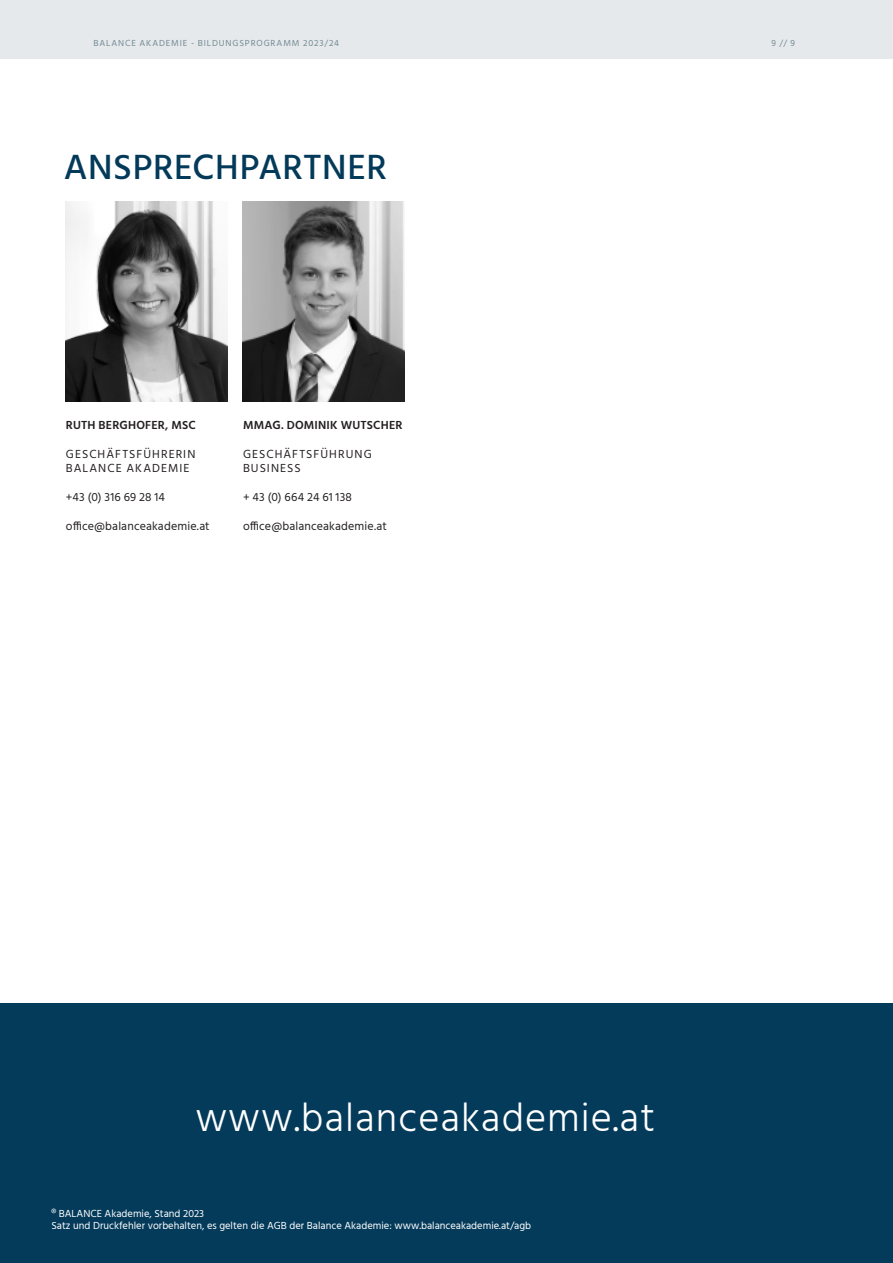
<style>
.page{position:relative;width:893px;height:1263px;background:#fff}
.page>*{position:absolute;margin:0;border:0;box-sizing:border-box;transform-origin:0 0}
.t1{font:300 40.5px "Hind";letter-spacing:.025em;color:#fff}
.t2{font:500 36px "Hind";letter-spacing:.015em;color:#033a5a}
.t3{font:12px "Hind";letter-spacing:.01em;color:#231f20}
.t4{font:12px/14.4px "Hind";letter-spacing:.08em;color:#231f20}
.t5{font:600 12px "Hind";letter-spacing:.015em;color:#231f20}
.t6{font:12px "Hind";letter-spacing:.015em;color:#231f20}
.t7{font:10.5px/12.6px "Hind";color:#fff}
.t8{font:9px "Hind";letter-spacing:.095em;color:#738a95}
</style>
<div class="page">
<div style="left:0;top:0;width:893px;height:58px;background:#e5e9eb"></div>
<div style="left:0;top:1003px;width:893px;height:260px;background:#043b5b"></div>
<img style="left:243px;top:201px;width:161px;height:200px">
<img style="left:66px;top:201px;width:161px;height:200px">
<p class="t8" style="left:94px;top:39px;width:247px">BALANCE AKADEMIE - BILDUNGSPROGRAMM 2023/24</p>
<p class="t8" style="left:771px;top:39px;width:25px">9 // 9</p>
<h2 class="t2" style="left:64px;top:148px;width:325px">ANSPRECHPARTNER</h2>
<p class="t5" style="left:66px;top:420px;width:131px">RUTH BERGHOFER, MSC</p>
<p class="t4" style="left:66px;top:447px;width:131px">GESCHÄFTSFÜHRERIN<br>BALANCE AKADEMIE</p>
<p class="t3" style="left:66px;top:492px;width:101px">+43 (0) 316 69 28 14</p>
<p class="t3" style="left:66px;top:518px;width:145px">office@balanceakademie.at</p>
<p class="t5" style="left:243px;top:420px;width:161px">MMAG. DOMINIK WUTSCHER</p>
<p class="t4" style="left:243px;top:447px;width:130px">GESCHÄFTSFÜHRUNG<br>BUSINESS</p>
<p class="t6" style="left:243px;top:492px;width:110px">+ 43 (0) 664 24 61 138</p>
<p class="t3" style="left:243px;top:518px;width:145px">office@balanceakademie.at</p>
<h1 class="t1" style="left:195px;top:1093px;width:461px">www.balanceakademie.at</h1>
<p class="t7" style="left:51px;top:1207px;width:481px">® BALANCE Akademie, Stand 2023<br>Satz und Druckfehler vorbehalten, es gelten die AGB der Balance Akademie: www.balanceakademie.at/agb</p>
</div>
